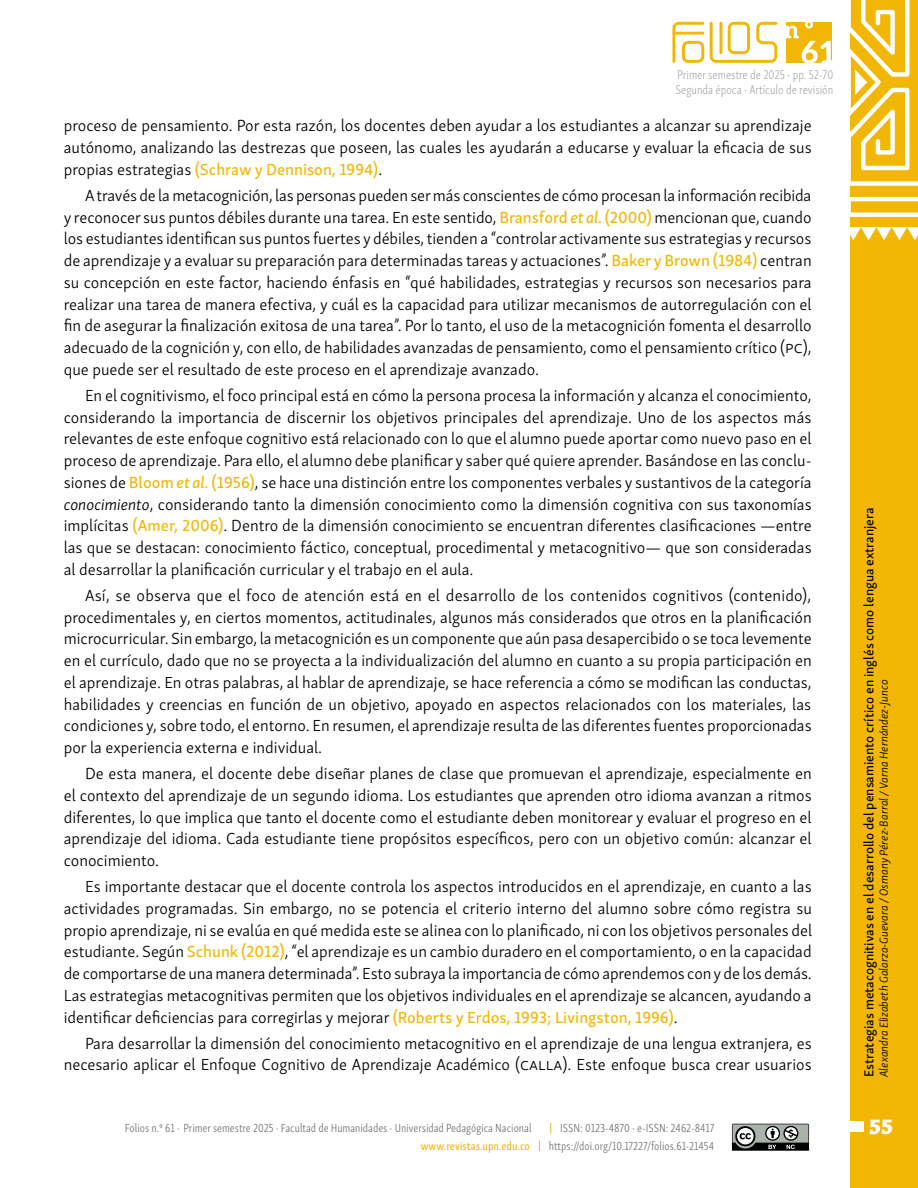
<style>
.page{position:relative;width:918px;height:1188px;background:#fff}
.page>*{position:absolute;margin:0;border:0;box-sizing:border-box;transform-origin:0 0}
.t1{font:800 22.5px "Skolar Latin";color:#fff}
.Parrafo_sangria{font:300 16.5px/21.8px "Skolar Sans PE";color:#000;text-align:justify}
.t2{font:13.5px "Skolar Sans PE Me";color:#000}
.t3{font:12.9px/15.5px "Skolar Sans Latn Cp El";color:#939598}
.t4{font:300 12px "Skolar Sans Latn Cp";color:#6d6e71}
.t5{font:italic 300 12px "Skolar Sans PE";color:#000}
.t6{font:12px "Skolar Sans Latn Cp Me";color:#f2b705}
.s1{font-family:"Skolar Sans PE Me";font-weight:400;color:#f2b705}
.s2{font-family:"Skolar Sans PE Me It";font-weight:400;color:#f2b705}
.s3{font-style:italic}
</style>
<div class="page">
<div style="left:850px;top:0;width:68px;height:1188px;background:#f2b705"></div>
<svg style="left:850px;top:0;width:68px;height:241px"></svg>
<svg style="left:672px;top:22px;width:32px;height:41px"></svg>
<svg style="left:710px;top:22px;width:67px;height:41px"></svg>
<svg style="left:732px;top:1124px;width:77px;height:27px;background:#737774"></svg>
<div style="left:849px;top:1121px;width:14px;height:11px;background:#fff"></div>
<svg style="left:786px;top:22px;width:46px;height:41px"></svg>
<p class="t3" style="left:676px;top:66px;width:159px">Primer semestre de 2025 ▪ pp. 52-70<br>Segunda época ▪ Artículo de revisión</p>
<p class="Parrafo_sangria" style="left:64px;top:114px;width:749px">proceso de pensamiento. Por esta razón, los docentes deben ayudar a los estudiantes a alcanzar su aprendizaje autónomo, analizando las destrezas que poseen, las cuales les ayudarán a educarse y evaluar la eficacia de sus propias estrategias <span class="s1">(Schraw y Dennison, 1994)</span>.</p>
<p class="Parrafo_sangria" style="left:64px;top:183px;width:749px;text-indent:21px">A través de la metacognición, las personas pueden ser más conscientes de cómo procesan la información recibida y reconocer sus puntos débiles durante una tarea. En este sentido, <span class="s1">Bransford</span> <span class="s2">et al.</span> <span class="s1">(2000)</span> mencionan que, cuando los estudiantes identifican sus puntos fuertes y débiles, tienden a “controlar activamente sus estrategias y recursos de aprendizaje y a evaluar su preparación para determinadas tareas y actuaciones”. <span class="s1">Baker y Brown (1984)</span> centran su concepción en este factor, haciendo énfasis en “qué habilidades, estrategias y recursos son necesarios para realizar una tarea de manera efectiva, y cuál es la capacidad para utilizar mecanismos de autorregulación con el fin de asegurar la finalización exitosa de una tarea”. Por lo tanto, el uso de la metacognición fomenta el desarrollo adecuado de la cognición y, con ello, de habilidades avanzadas de pensamiento, como el pensamiento crítico (pc), que puede ser el resultado de este proceso en el aprendizaje avanzado.</p>
<p class="Parrafo_sangria" style="left:64px;top:383px;width:749px;text-indent:21px">En el cognitivismo, el foco principal está en cómo la persona procesa la información y alcanza el conocimiento, considerando la importancia de discernir los objetivos principales del aprendizaje. Uno de los aspectos más relevantes de este enfoque cognitivo está relacionado con lo que el alumno puede aportar como nuevo paso en el proceso de aprendizaje. Para ello, el alumno debe planificar y saber qué quiere aprender. Basándose en las conclu&shy;siones de <span class="s1">Bloom</span> <span class="s2">et al.</span> <span class="s1">(1956)</span>, se hace una distinción entre los componentes verbales y sustantivos de la categoría <span class="s3">conocimiento</span>, considerando tanto la dimensión conocimiento como la dimensión cognitiva con sus taxonomías implícitas <span class="s1">(Amer, 2006)</span>. Dentro de la dimensión conocimiento se encuentran diferentes clasificaciones —entre las que se destacan: conocimiento fáctico, conceptual, procedimental y metacognitivo— que son consideradas al desarrollar la planificación curricular y el trabajo en el aula.</p>
<p class="Parrafo_sangria" style="left:64px;top:583px;width:749px;text-indent:21px">Así, se observa que el foco de atención está en el desarrollo de los contenidos cognitivos (contenido), procedimentales y, en ciertos momentos, actitudinales, algunos más considerados que otros en la planificación microcurricular. Sin embargo, la metacognición es un componente que aún pasa desapercibido o se toca levemente en el currículo, dado que no se proyecta a la individualización del alumno en cuanto a su propia participación en el aprendizaje. En otras palabras, al hablar de aprendizaje, se hace referencia a cómo se modifican las conductas, habilidades y creencias en función de un objetivo, apoyado en aspectos relacionados con los materiales, las condiciones y, sobre todo, el entorno. En resumen, el aprendizaje resulta de las diferentes fuentes proporcionadas por la experiencia externa e individual.</p>
<p class="Parrafo_sangria" style="left:64px;top:762px;width:749px;text-indent:21px">De esta manera, el docente debe diseñar planes de clase que promuevan el aprendizaje, especialmente en el contexto del aprendizaje de un segundo idioma. Los estudiantes que aprenden otro idioma avanzan a ritmos diferentes, lo que implica que tanto el docente como el estudiante deben monitorear y evaluar el progreso en el aprendizaje del idioma. Cada estudiante tiene propósitos específicos, pero con un objetivo común: alcanzar el conocimiento.</p>
<p class="Parrafo_sangria" style="left:64px;top:875px;width:750px;text-indent:21px">Es importante destacar que el docente controla los aspectos introducidos en el aprendizaje, en cuanto a las actividades programadas. Sin embargo, no se potencia el criterio interno del alumno sobre cómo registra su propio aprendizaje, ni se evalúa en qué medida este se alinea con lo planificado, ni con los objetivos personales del estudiante. Según <span class="s1">Schunk (2012)</span>, “el aprendizaje es un cambio duradero en el comportamiento, o en la capacidad de comportarse de una manera determinada”. Esto subraya la importancia de cómo aprendemos con y de los demás.<br>Las estrategias metacognitivas permiten que los objetivos individuales en el aprendizaje se alcancen, ayudando a identificar deficiencias para corregirlas y mejorar <span class="s1">(Roberts y Erdos, 1993; Livingston, 1996)</span>.</p>
<p class="Parrafo_sangria" style="left:64px;top:1031px;width:749px;text-align:right">Para desarrollar la dimensión del conocimiento metacognitivo en el aprendizaje de una lengua extranjera, es necesario aplicar el Enfoque Cognitivo de Aprendizaje Académico (calla). Este enfoque busca crear usuarios</p>
<p class="t2" style="left:858px;top:1077px;width:571px;rotate:-90deg">Estrategias metacognitivas en el desarrollo del pensamiento crítico en inglés como lengua extranjera</p>
<p class="t5" style="left:875px;top:1077px;width:399px;rotate:-90deg">Alexandra Elizabeth Galarza-Guevara / Osmany Pérez-Barral / Varna Hernández-Junco</p>
<p class="t4" style="left:125px;top:1119px;width:408px">Folios n.º 61 ▪ Primer semestre 2025 ▪ Facultad de Humanidades ▪ Universidad Pedagógica Nacional</p>
<p class="t4" style="left:560px;top:1119px;width:156px">ISSN: 0123-4870 ▪ e-ISSN: 2462-8417</p>
<h1 class="t1" style="left:869px;top:1107px;width:25px">55</h1>
<p class="t6" style="left:421px;top:1136px;width:111px">www.revistas.upn.edu.co</p>
<p class="t4" style="left:549px;top:1137px;width:167px">https://doi.org/10.17227/folios.61-21454</p>
</div>
